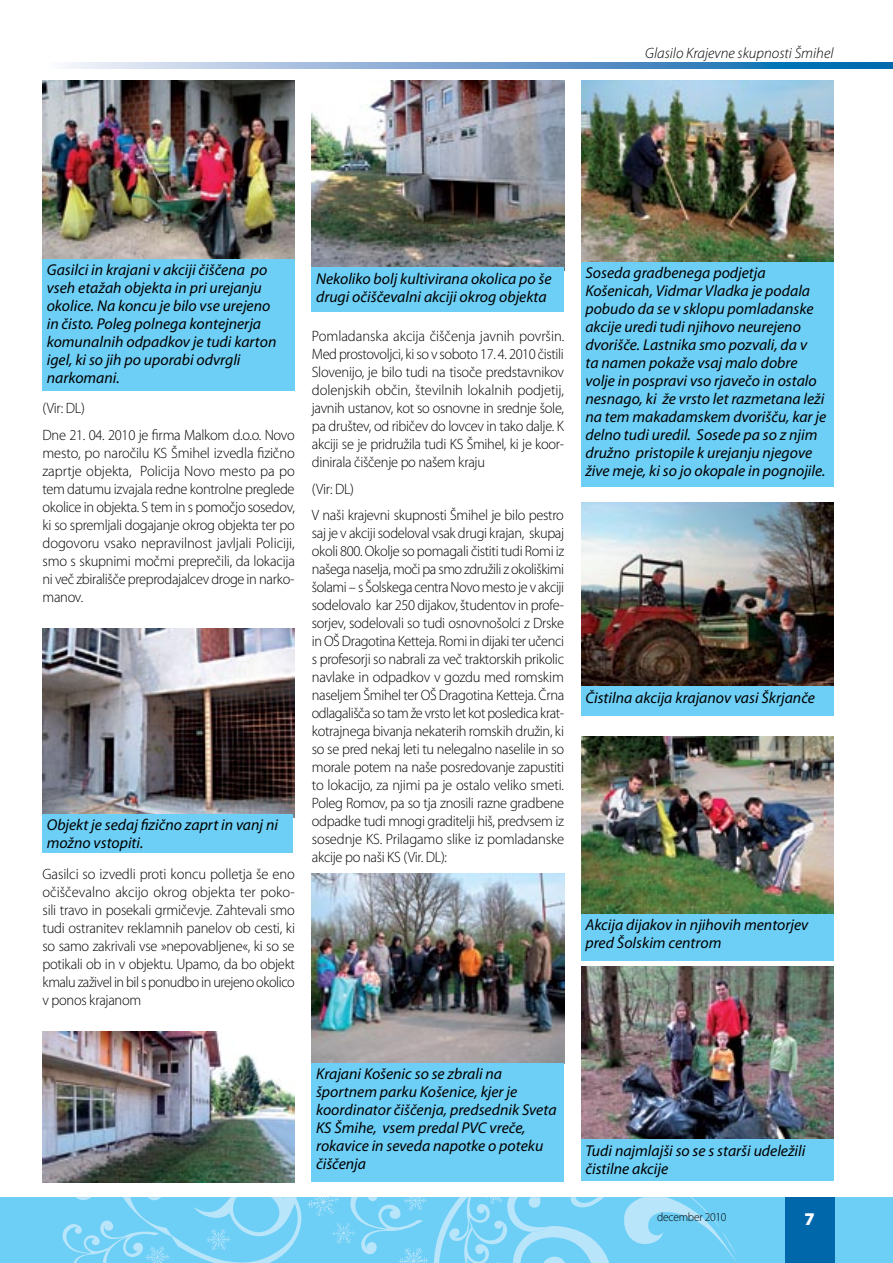
<style>
.page{position:relative;width:893px;height:1263px;background:#fff}
.page>*{position:absolute;margin:0;border:0;box-sizing:border-box;transform-origin:0 0}
.t1{font:900 18px "Myriad Pro";color:#fff}
.t2{font:italic 15.75px/18px "Myriad Pro";color:#000}
.t3{font:300 15px/18px "Myriad Pro";letter-spacing:-.02em;color:#000;text-align:justify}
.t4{font:300 15px/18px "Myriad Pro";letter-spacing:-.02em;color:#000;scale:.96 1}
.t5{font:italic 300 15px "Myriad Pro";color:#000}
.t6{font:300 12px "Myriad Pro";letter-spacing:-.02em;color:#000;scale:.96 1}
</style>
<div class="page">
<div style="left:0;top:1197px;width:893px;height:66px;background:#6dcff6"></div>
<div style="left:785px;top:1197px;width:50px;height:66px;background:#0067ab"></div>
<svg style="left:67px;top:63px;width:826px;height:5px;background:#73a4cf"></svg>
<svg style="left:62px;top:1182px;width:675px;height:81px"></svg>
<img style="left:43px;top:81px;width:252px;height:178px">
<div style="left:43px;top:259px;width:252px;height:132px;background:#6dcff6"></div>
<img style="left:43px;top:628px;width:252px;height:189px">
<div style="left:43px;top:814px;width:250px;height:39px;background:#6dcff6"></div>
<img style="left:43px;top:1032px;width:252px;height:150px">
<img style="left:312px;top:81px;width:252px;height:186px">
<div style="left:312px;top:267px;width:252px;height:45px;background:#6dcff6"></div>
<img style="left:312px;top:874px;width:252px;height:189px">
<div style="left:312px;top:1063px;width:252px;height:119px;background:#6dcff6"></div>
<img style="left:581px;top:81px;width:252px;height:181px">
<div style="left:581px;top:262px;width:252px;height:225px;background:#6dcff6"></div>
<img style="left:581px;top:502px;width:252px;height:185px">
<div style="left:581px;top:687px;width:252px;height:29px;background:#6dcff6"></div>
<img style="left:581px;top:736px;width:252px;height:178px">
<div style="left:581px;top:914px;width:252px;height:47px;background:#6dcff6"></div>
<img style="left:581px;top:967px;width:252px;height:172px">
<div style="left:581px;top:1139px;width:252px;height:42px;background:#6dcff6"></div>
<img style="left:313px;top:1195px;width:16px;height:22px">
<p class="t5" style="left:645px;top:45px;width:190px">Glasilo Krajevne skupnosti Šmihel</p>
<p class="t2" style="left:47px;top:261px;width:231px">Gasilci in krajani v akciji čiščena po vseh etažah objekta in pri urejanju okolice. Na koncu je bilo vse urejeno in čisto. Poleg polnega kontejnerja komunalnih odpadkov je tudi karton igel, ki so jih po uporabi odvrgli narkomani.</p>
<p class="t4" style="left:43px;top:395px;width:264px;line-height:26.5px">(Vir: DL)<br>Dne 21. 04. 2010 je firma Malkom d.o.o. Novo</p>
<p class="t3" style="left:43px;top:444px;width:254px">mesto, po naročilu KS Šmihel izvedla fizično zaprtje objekta, Policija Novo mesto pa po tem datumu izvajala redne kontrolne preglede okolice in objekta. S tem in s pomočjo sosedov, ki so spremljali dogajanje okrog objekta ter po dogovoru vsako nepravilnost javljali Policiji, smo s skupnimi močmi preprečili, da lokacija ni več zbirališče preprodajalcev droge in narko&shy;manov.</p>
<p class="t2" style="left:47px;top:816px;width:233px">Objekt je sedaj zično zaprt in vanj ni možno vstopiti.</p>
<p class="t3" style="left:43px;top:865px;width:254px">Gasilci so izvedli proti koncu polletja še eno očiščevalno akcijo okrog objekta ter poko&shy;sili travo in posekali grmičevje. Zahtevali smo tudi ostranitev reklamnih panelov ob cesti, ki so samo zakrivali vse »nepovabljene«, ki so se potikali ob in v objektu. Upamo, da bo objekt kmalu zaživel in bil s ponudbo in urejeno okolico v ponos krajanom</p>
<p class="t2" style="left:316px;top:269px;width:237px">Nekoliko bolj kultivirana okolica po še drugi očiščevalni akciji okrog objekta</p>
<p class="t3" style="left:312px;top:327px;width:254px">Pomladanska akcija čiščenja javnih površin.<br>Med prostovoljci, ki so v soboto 17. 4. 2010 čistili Slovenijo, je bilo tudi na tisoče predstavnikov dolenjskih občin, številnih lokalnih podjetij, javnih ustanov, kot so osnovne in srednje šole, pa društev, od ribičev do lovcev in tako dalje. K akciji se je pridružila tudi KS Šmihel, ki je koor&shy;dinirala čiščenje po našem kraju</p>
<p class="t4" style="left:312px;top:476px;width:264px;line-height:26.5px">(Vir: DL)<br>V naši krajevni skupnosti Šmihel je bilo pestro</p>
<p class="t4" style="left:312px;top:524px;width:264px;text-align:justify">saj je v akciji sodeloval vsak drugi krajan, skupaj okoli 800. Okolje so pomagali čistiti tudi Romi iz našega naselja, moči pa smo združili z okoliškimi šolami – s Šolskega centra Novo mesto je v akciji sodelovalo kar 250 dijakov, študentov in profe&shy;sorjev, sodelovali so tudi osnovnošolci z Drske in OŠ Dragotina Ketteja. Romi in dijaki ter učenci s profesorji so nabrali za več traktorskih prikolic navlake in odpadkov v gozdu med romskim naseljem Šmihel ter OŠ Dragotina Ketteja. Črna odlagališča so tam že vrsto let kot posledica krat&shy;kotrajnega bivanja nekaterih romskih družin, ki so se pred nekaj leti tu nelegalno naselile in so morale potem na naše posredovanje zapustiti to lokacijo, za njimi pa je ostalo veliko smeti.<br>Poleg Romov, pa so tja znosili razne gradbene odpadke tudi mnogi graditelji hiš, predvsem iz sosednje KS. Prilagamo slike iz pomladanske akcije po naši KS (Vir. DL):</p>
<p class="t2" style="left:585px;top:264px;width:242px">Soseda gradbenega podjetja Košenicah, Vidmar Vladka je podala pobudo da se v sklopu pomladanske akcije uredi tudi njihovo neurejeno dvorišče. Lastnika smo pozvali, da v<br>ta namen pokaže vsaj malo dobre volje in pospravi vso rjavečo in ostalo nesnago, ki že vrsto let razmetana leži na tem makadamskem dvorišču, kar je delno tudi uredil. Sosede pa so z njim družno pristopile k urejanju njegove žive meje, ki so jo okopale in pognojile.</p>
<p class="t2" style="left:585px;top:688px;width:231px">Čistilna akcija krajanov vasi Škrjanče</p>
<p class="t2" style="left:585px;top:915px;width:224px">Akcija dijakov in njihovih mentorjev pred Šolskim centrom</p>
<p class="t2" style="left:316px;top:1065px;width:242px">Krajani Košenic so se zbrali na športnem parku Košenice, kjer je koordinator čiščenja, predsednik Sveta<br>KS Šmihe, vsem predal PVC vreče, rokavice in seveda napotke o poteku čiščenja</p>
<p class="t2" style="left:585px;top:1141px;width:222px">Tudi najmlajši so se s starši udeležili čistilne akcije</p>
<p class="t6" style="left:657px;top:1210px;width:74px">december 2010</p>
<p class="t1" style="left:804px;top:1209px;width:12px">7</p>
</div>
